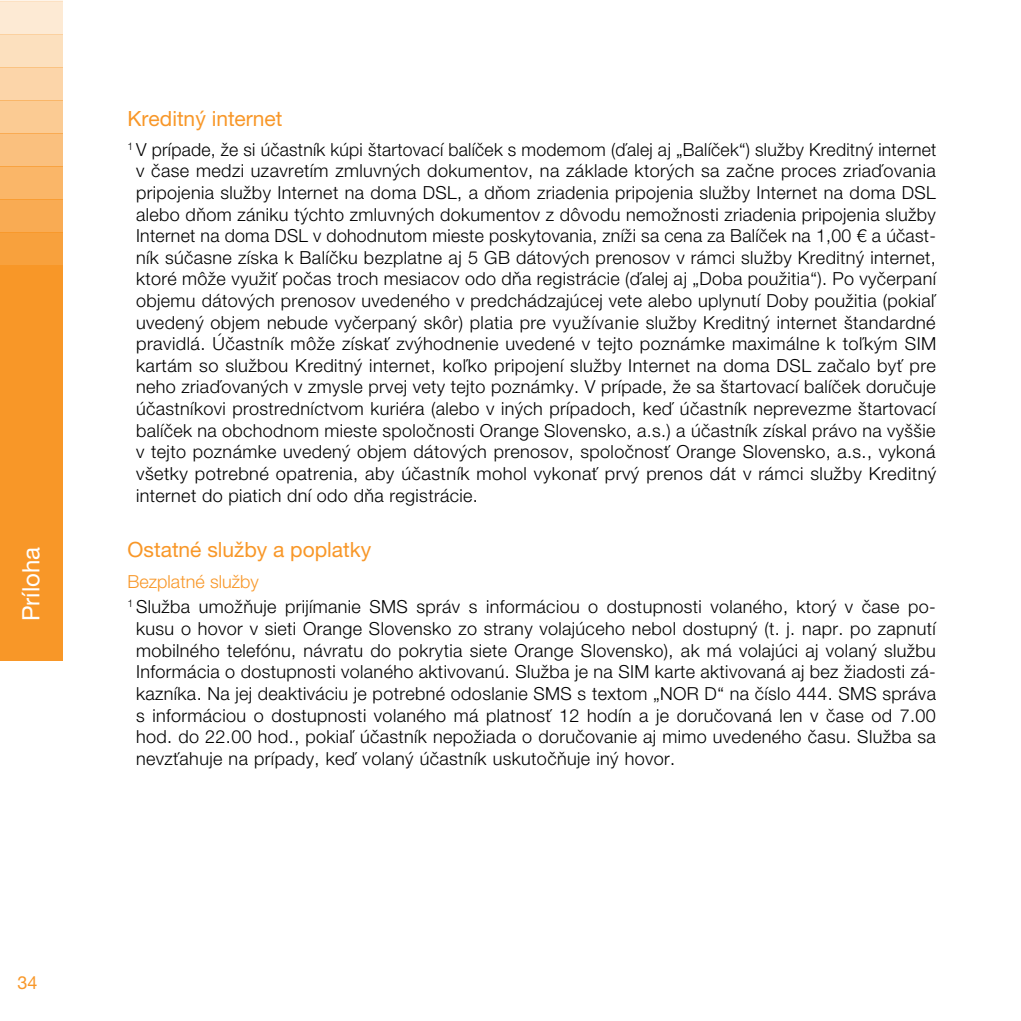
<style>
.page{position:relative;width:1021px;height:1021px;background:#fff}
.page>*{position:absolute;margin:0;border:0;box-sizing:border-box;transform-origin:0 0}
.t1{font:24px "Helvetica Neue LT Pro";color:#fff}
.t2{font:21px "Helvetica Neue LT Pro";color:#f89728}
.t3{font:300 18px/21.6px "Helvetica Neue LT Pro";letter-spacing:.02em;color:#000;text-align:justify}
.t4{font:18px "Helvetica Neue LT Pro";color:#f89728}
.s1{color:#f89728}
</style>
<div class="page">
<div style="left:0;top:1px;width:63px;height:33px;background:#fdead4"></div>
<div style="left:0;top:166px;width:63px;height:33px;background:#fab668"></div>
<svg style="left:0;top:199px;width:63px;height:66px;background:#f8a547"></svg>
<div style="left:0;top:265px;width:63px;height:395px;background:#f89728"></div>
<div style="left:0;top:133px;width:63px;height:33px;background:#fac07e"></div>
<div style="left:0;top:100px;width:63px;height:33px;background:#fbcb93"></div>
<hr style="left:0;top:0;width:63px;height:1px;background:#f89728">
<svg style="left:0;top:34px;width:63px;height:66px;background:#fbdab2"></svg>
<h1 class="t1" style="left:17px;top:621px;width:76px;rotate:-90deg">Príloha</h1>
<p class="t4" style="left:17px;top:971px;width:22px">34</p>
<p class="t2" style="left:128px;top:106px;width:156px">Kreditný internet</p>
<p class="t3" style="left:136px;top:138px;width:801px;text-indent:-9px"><sup>1</sup> V prípade, že si účastník kúpi štartovací balíček s modemom (ďalej aj „Balíček“) služby Kreditný internet v čase medzi uzavretím zmluvných dokumentov, na základe ktorých sa začne proces zriaďovania pripojenia služby Internet na doma DSL, a dňom zriadenia pripojenia služby Internet na doma DSL alebo dňom zániku týchto zmluvných dokumentov z dôvodu nemožnosti zriadenia pripojenia služby Internet na doma DSL v dohodnutom mieste poskytovania, zníži sa cena za Balíček na 1,00 € a účast&shy;ník súčasne získa k Balíčku bezplatne aj 5 GB dátových prenosov v rámci služby Kreditný internet, ktoré môže využiť počas troch mesiacov odo dňa registrácie (ďalej aj „Doba použitia“). Po vyčerpaní objemu dátových prenosov uvedeného v predchádzajúcej vete alebo uplynutí Doby použitia (pokiaľ uvedený objem nebude vyčerpaný skôr) platia pre využívanie služby Kreditný internet štandardné pravidlá. Účastník môže získať zvýhodnenie uvedené v tejto poznámke maximálne k toľkým SIM kartám so službou Kreditný internet, koľko pripojení služby Internet na doma DSL začalo byť pre neho zriaďovaných v zmysle prvej vety tejto poznámky. V prípade, že sa štartovací balíček doručuje účastníkovi prostredníctvom kuriéra (alebo v iných prípadoch, keď účastník neprevezme štartovací balíček na obchodnom mieste spoločnosti Orange Slovensko, a.s.) a účastník získal právo na vyššie v tejto poznámke uvedený objem dátových prenosov, spoločnosť Orange Slovensko, a.s., vykoná všetky potrebné opatrenia, aby účastník mohol vykonať prvý prenos dát v rámci služby Kreditný internet do piatich dní odo dňa registrácie.</p>
<p class="t2" style="left:128px;top:537px;width:245px">Ostatné služby a poplatky</p>
<p class="t3" style="left:128px;top:568px;width:809px;line-height:25.8px"><span class="s1">Bezplatné služby<br></span><sup>1</sup> Služba umožňuje prijímanie SMS správ s informáciou o dostupnosti volaného, ktorý v čase po-</p>
<p class="t3" style="left:136px;top:617px;width:801px">kusu o hovor v sieti Orange Slovensko zo strany volajúceho nebol dostupný (t. j. napr. po zapnutí mobilného telefónu, návratu do pokrytia siete Orange Slovensko), ak má volajúci aj volaný službu Informácia o dostupnosti volaného aktivovanú. Služba je na SIM karte aktivovaná aj bez žiadosti zá&shy;kazníka. Na jej deaktiváciu je potrebné odoslanie SMS s textom „NOR D“ na číslo 444. SMS správa s informáciou o dostupnosti volaného má platnosť 12 hodín a je doručovaná len v čase od 7.00 hod. do 22.00 hod., pokiaľ účastník nepožiada o doručovanie aj mimo uvedeného času. Služba sa nevzťahuje na prípady, keď volaný účastník uskutočňuje iný hovor.</p>
</div>
